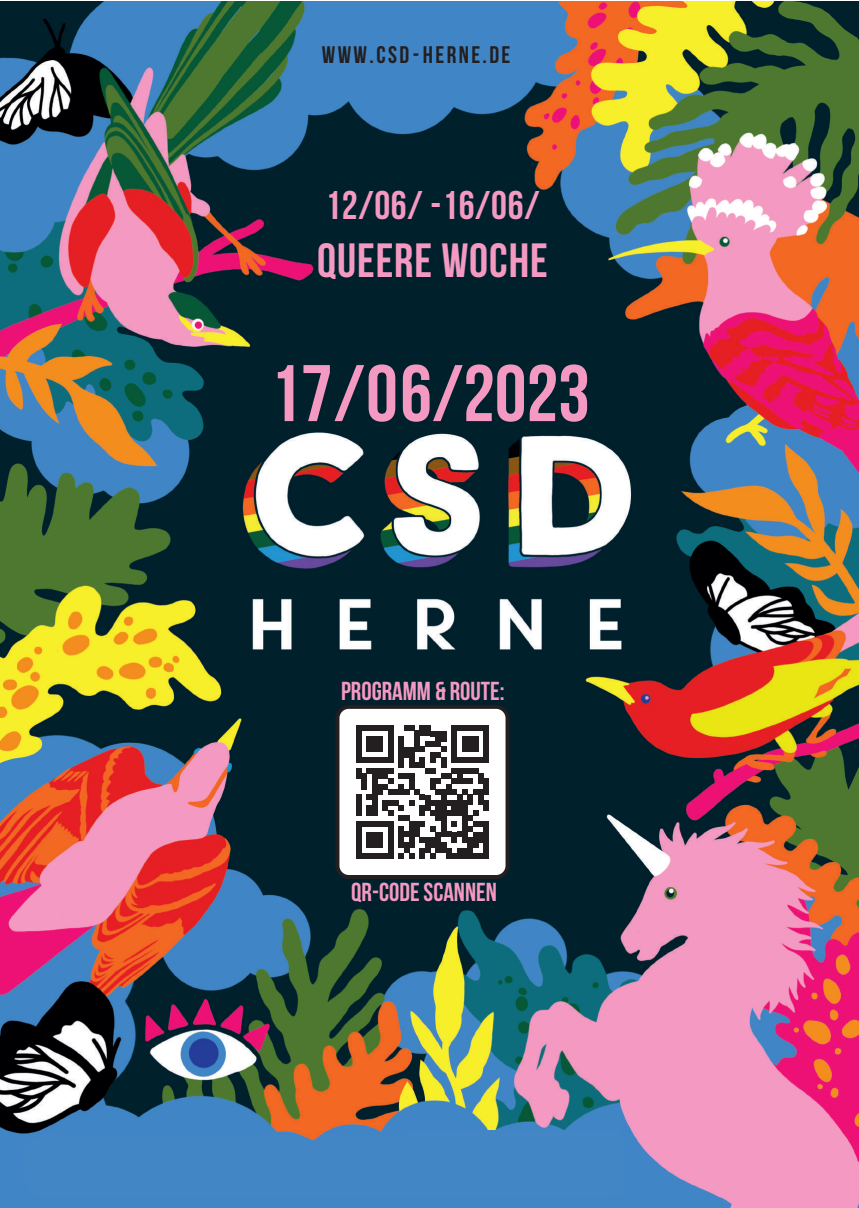
<style>
.page{position:relative;width:859px;height:1208px;background:#fff}
.page>*{position:absolute;margin:0;border:0;box-sizing:border-box;transform-origin:0 0}
.t1{font:700 80px "Bebas Neue";color:#f49ac2}
.t2{font:700 48px "Bebas Neue";letter-spacing:.02em;color:#f49ac2}
.t3{font:700 40px "Bebas Neue";letter-spacing:.02em;color:#f49ac2}
.t4{font:700 26px "Bebas Neue";color:#f499c2}
.t5{font:700 24px "Bebas Neue";letter-spacing:.1em;color:#231f20}
</style>
<div class="page">
<img style="left:0;top:1px;width:859px;height:1207px">
<div style="left:33px;top:1140px;width:591px;height:54px;background:#4386c5"></div>
<div style="left:404px;top:1130px;width:215px;height:20px;background:#4386c5"></div>
<div style="left:337px;top:707px;width:170px;height:170px;background:#fff;border-radius:11px"></div>
<div style="left:335px;top:705px;width:174px;height:174px;border:4px solid #231f20;border-radius:11px"></div>
<svg style="left:356px;top:725px;width:133px;height:133px"></svg>
<div style="left:484px;top:784px;width:5px;height:10px;background:#231f20"></div>
<div style="left:484px;top:800px;width:5px;height:10px;background:#231f20"></div>
<div style="left:484px;top:821px;width:5px;height:10px;background:#231f20"></div>
<div style="left:484px;top:831px;width:5px;height:16px;background:#231f20"></div>
<div style="left:484px;top:847px;width:5px;height:11px;background:#231f20"></div>
<p class="t5" style="left:322px;top:41px;width:190px">WWW.CSD-HERNE.DE</p>
<h3 class="t3" style="left:325px;top:184px;width:216px">12/06/ -16/06/</h3>
<h2 class="t2" style="left:317px;top:234px;width:232px">QUEERE WOCHE</h2>
<h1 class="t1" style="left:269px;top:349px;width:322px">17/06/2023</h1>
<p class="t4" style="left:341px;top:677px;width:165px">PROGRAMM &amp; ROUTE:</p>
<p class="t4" style="left:351px;top:878px;width:147px">QR-CODE SCANNEN</p>
</div>
